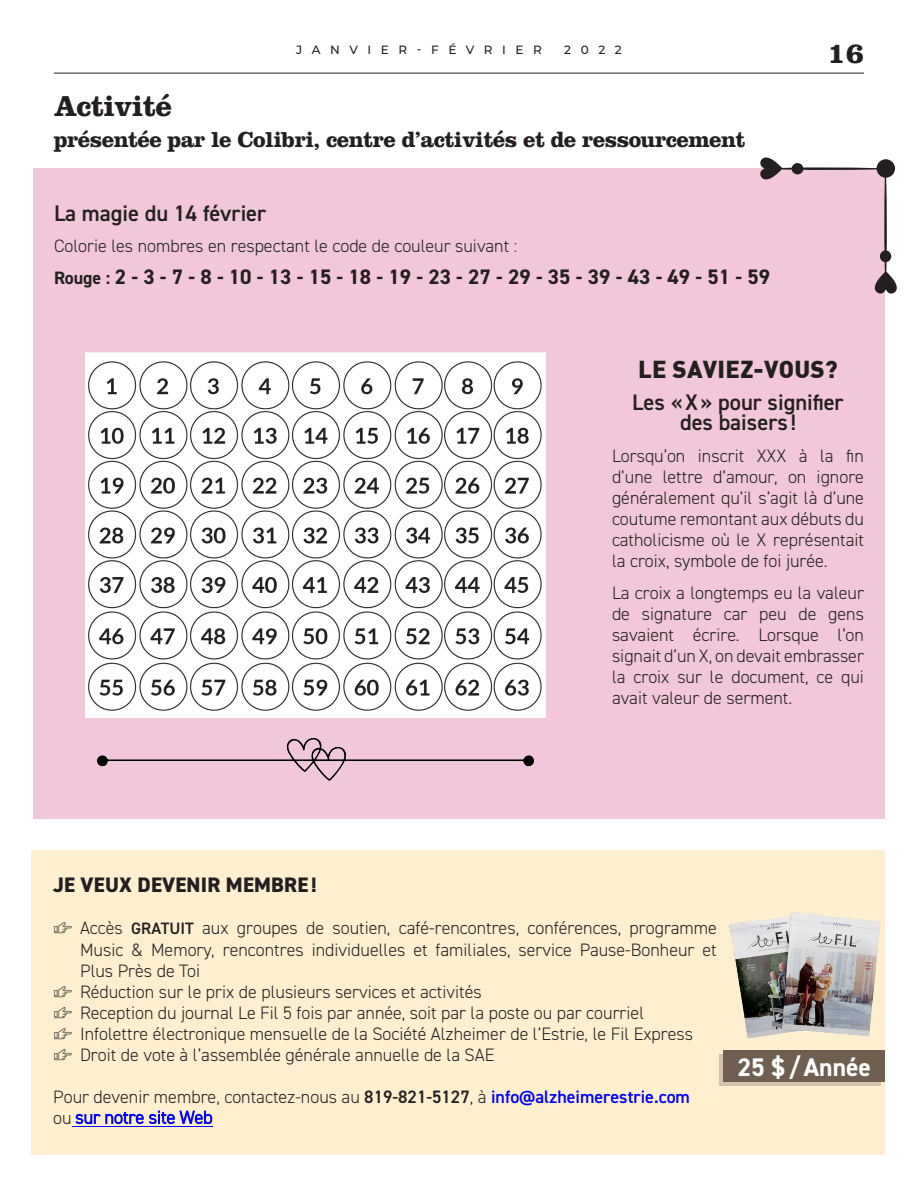
<style>
.page{position:relative;width:918px;height:1188px;background:#fff}
.page>*{position:absolute;margin:0;border:0;box-sizing:border-box;transform-origin:0 0}
.t1{font:700 30px "Clarendon LT Std";letter-spacing:-.025em;color:#231f20}
.t2{font:700 25.5px "DIN2014";color:#fff}
.t3{font:900 24px "DIN";letter-spacing:.01em;color:#231f20}
.t4{font:700 22.5px "Clarendon LT Std";letter-spacing:-.025em;color:#231f20}
.t5{font:600 22.5px/21px "DIN2014";color:#231f20;text-align:center}
.t6{font:700 21px "DIN2014";color:#231f20}
.t7{font:800 21px "DIN2014";letter-spacing:.01em;color:#231f20}
.t8{font:300 18px/21px "DIN2014";color:#231f20;text-align:justify}
.t9{font:500 12px "Montserrat";letter-spacing:.8em;color:#231f20}
.s1{font-size:18px}
.s2{font-weight:600;font-size:16.5px}
.s3{font-weight:600}
.s4{font-weight:600;color:#00f}
.s5{color:#00f}
</style>
<div class="page">
<hr style="left:54px;top:73px;width:810px;height:1px;background:#231f20">
<div style="left:33px;top:168px;width:852px;height:651px;background:#f1c7d9"></div>
<img style="left:86px;top:352px;width:459px;height:429px">
<div style="left:32px;top:850px;width:853px;height:305px;background:#fef0cf"></div>
<hr style="left:72px;top:1126px;width:140px;height:1px;background:#00f">
<img style="left:729px;top:912px;width:152px;height:126px">
<div style="left:719px;top:1054px;width:162px;height:32px;background:#d3c4a9"></div>
<div style="left:724px;top:1050px;width:161px;height:32px;background:#6f5f51"></div>
<svg style="left:760px;top:158px;width:137px;height:136px"></svg>
<div style="left:880px;top:250px;width:11px;height:12px;background:#231f20;border-radius:50%"></div>
<div style="left:877px;top:159px;width:18px;height:19px;background:#231f20;border-radius:50%"></div>
<p class="t9" style="left:296px;top:41px;width:247px">JANVIER-FÉVRIER</p>
<p class="t9" style="left:564px;top:41px;width:59px">2022</p>
<h1 class="t1" style="left:827px;top:35px;width:38px">16</h1>
<h1 class="t1" style="left:54px;top:87px;width:120px">Activité</h1>
<p class="t4" style="left:54px;top:126px;width:693px">présentée par le Colibri, centre d’activités et de ressourcement</p>
<p class="t5" style="left:54px;top:202px;width:214px">La magie du 14 février</p>
<p class="t8" style="left:54px;top:235px;width:465px">Colorie les nombres en respectant le code de couleur suivant :</p>
<p class="t6" style="left:54px;top:262px;width:718px"><span class="s1">Rouge :</span> 2 - 3 - 7 - 8 - 10 - 13 - 15 - 18 - 19 - 23 - 27 - 29 - 35 - 39 - 43 - 49 - 51 - 59</p>
<h3 class="t3" style="left:638px;top:353px;width:201px">LE SAVIEZ-VOUS?</h3>
<p class="t5" style="left:632px;top:391px;width:213px">Les «X» pour signifier des baisers !</p>
<p class="t8" style="left:612px;top:445px;width:254px">Lorsqu’on inscrit XXX à la fin d’une lettre d’amour, on ignore généralement qu’il s’agit là d’une coutume remontant aux débuts du catholicisme où le X représentait la croix, symbole de foi jurée.</p>
<p class="t8" style="left:612px;top:582px;width:254px">La croix a longtemps eu la valeur de signature car peu de gens savaient écrire. Lorsque l’on signait d’un X, on devait embrasser la croix sur le document, ce qui avait valeur de serment.</p>
<p class="t7" style="left:53px;top:871px;width:265px">JE VEUX DEVENIR MEMBRE!</p>
<p class="t8" style="left:53px;top:918px;width:665px">☞ Accès <span class="s2">GRATUIT</span> aux groupes de soutien, café-rencontres, conférences, programme</p>
<p class="t8" style="left:80px;top:939px;width:638px">Music &amp; Memory, rencontres individuelles et familiales, service Pause-Bonheur et</p>
<p class="t8" style="left:80px;top:960px;width:122px">Plus Près de Toi</p>
<p class="t8" style="left:53px;top:981px;width:430px">☞ Réduction sur le prix de plusieurs services et activités</p>
<p class="t8" style="left:53px;top:1002px;width:593px">☞ Reception du journal Le Fil 5 fois par année, soit par la poste ou par courriel</p>
<p class="t8" style="left:53px;top:1023px;width:641px">☞ Infolettre électronique mensuelle de la Société Alzheimer de l’Estrie, le Fil Express</p>
<p class="t8" style="left:53px;top:1044px;width:443px">☞ Droit de vote à l’assemblée générale annuelle de la SAE</p>
<p class="t8" style="left:53px;top:1086px;width:638px">Pour devenir membre, contactez-nous au <span class="s3">819-821-5127</span>, à <span class="s4">info@alzheimerestrie.com </span>ou <span class="s5">sur notre site Web</span></p>
<h2 class="t2" style="left:737px;top:1050px;width:135px">25 $/Année</h2>
</div>
